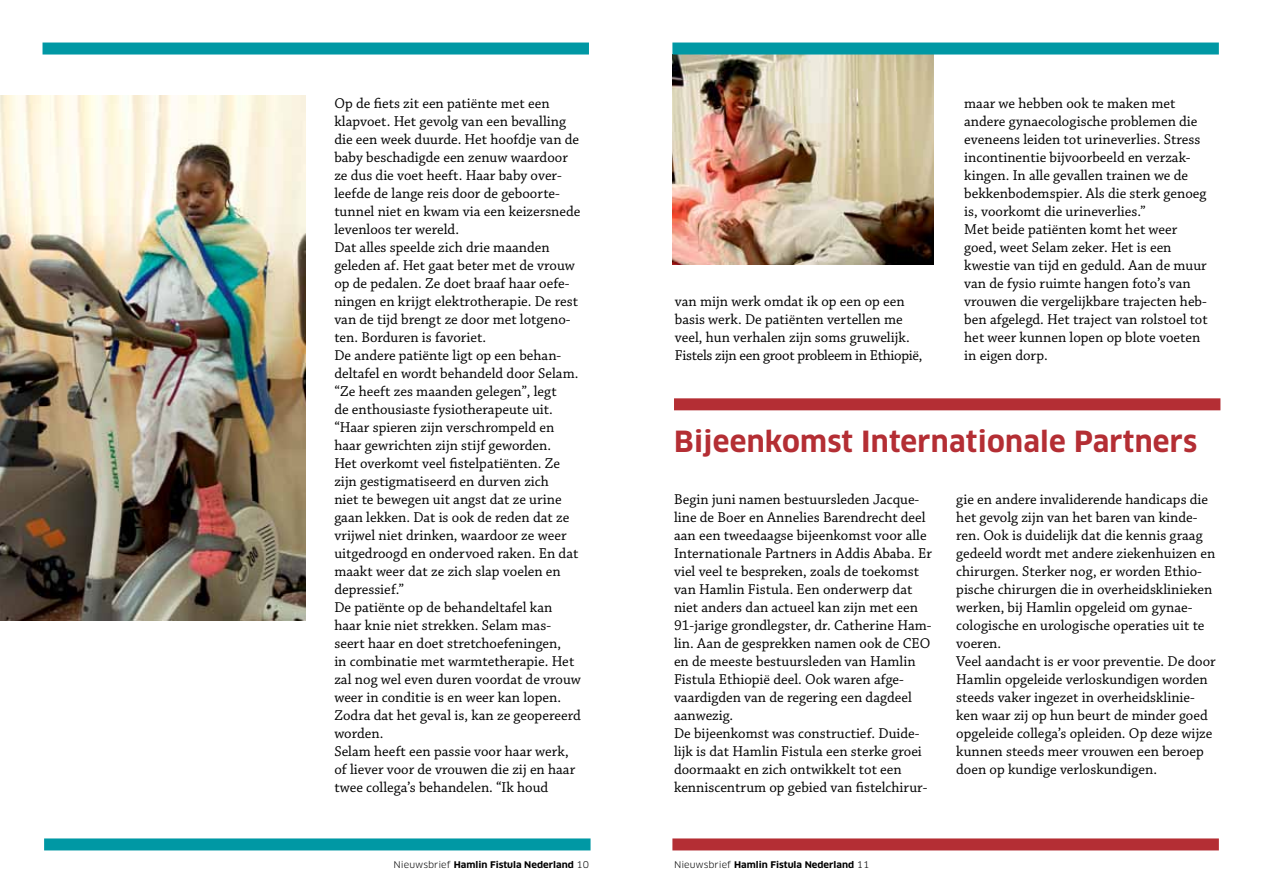
<style>
.page{position:relative;width:1263px;height:893px;background:#fff}
.page>*{position:absolute;margin:0;border:0;box-sizing:border-box;transform-origin:0 0}
.t1{font:700 28.5px "Clan";letter-spacing:.01em;color:#b42e34}
.t2{font:15px/18px "Chaparral MM 390 10";color:#000}
.t3{font:700 9px "Clan";color:#000;scale:1.07 1}
.s1{font-weight:400}
</style>
<div class="page">
<img style="left:672px;top:55px;width:262px;height:210px">
<div style="left:44px;top:838px;width:546px;height:12px;background:#0098a4"></div>
<div style="left:672px;top:838px;width:547px;height:12px;background:#b42e34"></div>
<div style="left:674px;top:398px;width:546px;height:12px;background:#b42e34"></div>
<div style="left:43px;top:43px;width:546px;height:12px;background:#0098a4"></div>
<div style="left:672px;top:43px;width:547px;height:12px;background:#0098a4"></div>
<img style="left:0;top:96px;width:305px;height:525px">
<p class="t2" style="left:334px;top:94px;width:248px">Op de fiets zit een patiënte met een klapvoet. Het gevolg van een bevalling die een week duurde. Het hoofdje van de baby beschadigde een zenuw waardoor ze dus die voet heeft. Haar baby over&shy;leefde de lange reis door de geboorte&shy;tunnel niet en kwam via een keizersnede levenloos ter wereld.<br>Dat alles speelde zich drie maanden geleden af. Het gaat beter met de vrouw op de pedalen. Ze doet braaf haar oefe&shy;ningen en krijgt elektrotherapie. De rest van de tijd brengt ze door met lotgeno&shy;ten. Borduren is favoriet.<br>De andere patiënte ligt op een behan&shy;deltafel en wordt behandeld door Selam. “Ze heeft zes maanden gelegen”, legt<br>de enthousiaste fysiotherapeute uit. “Haar spieren zijn verschrompeld en haar gewrichten zijn stijf geworden.<br>Het overkomt veel fistelpatiënten. Ze zijn gestigmatiseerd en durven zich<br>niet te bewegen uit angst dat ze urine gaan lekken. Dat is ook de reden dat ze vrijwel niet drinken, waardoor ze weer uitgedroogd en ondervoed raken. En dat maakt weer dat ze zich slap voelen en depressief.”<br>De patiënte op de behandeltafel kan haar knie niet strekken. Selam mas&shy;seert haar en doet stretchoefeningen,<br>in combinatie met warmtetherapie. Het zal nog wel even duren voordat de vrouw weer in conditie is en weer kan lopen.<br>Zodra dat het geval is, kan ze geopereerd worden.<br>Selam heeft een passie voor haar werk, of liever voor de vrouwen die zij en haar twee collega’s behandelen. “Ik houd</p>
<p class="t2" style="left:675px;top:292px;width:249px">van mijn werk omdat ik op een op een basis werk. De patiënten vertellen me veel, hun verhalen zijn soms gruwelijk.<br>Fistels zijn een groot probleem in Ethiopië,</p>
<p class="t2" style="left:964px;top:94px;width:245px">maar we hebben ook te maken met andere gynaecologische problemen die eveneens leiden tot urineverlies. Stress incontinentie bijvoorbeeld en verzak&shy;kingen. In alle gevallen trainen we de bekkenbodemspier. Als die sterk genoeg is, voorkomt die urineverlies.”<br>Met beide patiënten komt het weer goed, weet Selam zeker. Het is een kwestie van tijd en geduld. Aan de muur van de fysio ruimte hangen foto’s van vrouwen die vergelijkbare trajecten heb&shy;ben afgelegd. Het traject van rolstoel tot het weer kunnen lopen op blote voeten in eigen dorp.</p>
<h1 class="t1" style="left:674px;top:423px;width:525px">Bijeenkomst Internationale Partners</h1>
<p class="t2" style="left:674px;top:490px;width:259px">Begin juni namen bestuursleden Jacque&shy;line de Boer en Annelies Barendrecht deel aan een tweedaagse bijeenkomst voor alle Internationale Partners in Addis Ababa. Er viel veel te bespreken, zoals de toekomst van Hamlin Fistula. Een onderwerp dat niet anders dan actueel kan zijn met een 91-jarige grondlegster, dr. Catherine Ham&shy;lin. Aan de gesprekken namen ook de CEO en de meeste bestuursleden van Hamlin Fistula Ethiopië deel. Ook waren afge&shy;vaardigden van de regering een dagdeel aanwezig.<br>De bijeenkomst was constructief. Duide&shy;lijk is dat Hamlin Fistula een sterke groei doormaakt en zich ontwikkelt tot een kenniscentrum op gebied van fistelchirur-</p>
<p class="t2" style="left:956px;top:490px;width:261px">gie en andere invaliderende handicaps die het gevolg zijn van het baren van kinde&shy;ren. Ook is duidelijk dat die kennis graag gedeeld wordt met andere ziekenhuizen en chirurgen. Sterker nog, er worden Ethio&shy;pische chirurgen die in overheidsklinieken werken, bij Hamlin opgeleid om gynae&shy;cologische en urologische operaties uit te voeren.<br>Veel aandacht is er voor preventie. De door Hamlin opgeleide verloskundigen worden steeds vaker ingezet in overheidsklinie&shy;ken waar zij op hun beurt de minder goed opgeleide collega’s opleiden. Op deze wijze kunnen steeds meer vrouwen een beroep doen op kundige verloskundigen.</p>
<p class="t3" style="left:394px;top:859px;width:184px"><span class="s1">Nieuwsbrief</span> Hamlin Fistula Nederland <span class="s1">10</span></p>
<p class="t3" style="left:674px;top:859px;width:184px"><span class="s1">Nieuwsbrief</span> Hamlin Fistula Nederland <span class="s1">11</span></p>
</div>
